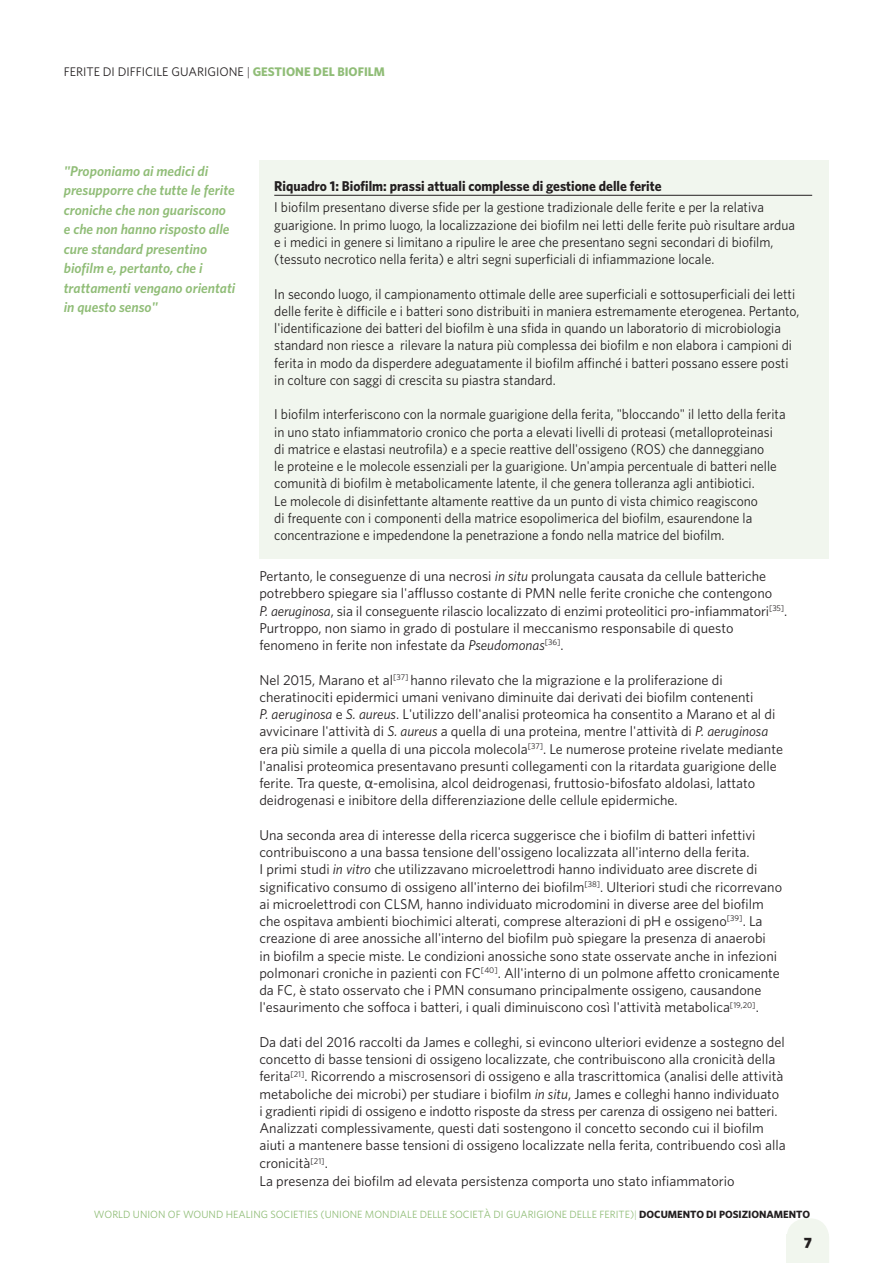
<style>
.page{position:relative;width:893px;height:1263px;background:#fff}
.page>*{position:absolute;margin:0;border:0;box-sizing:border-box;transform-origin:0 0}
.t1{font:900 15px "Whitney";color:#231f20}
.t2{font:14.25px/17.2px "Whitney";color:#231f20}
.t3{font:14.25px/17.2px "Whitney";color:#231f20;scale:.95 1}
.t4{font:italic 600 14.25px/19.5px "Whitney";color:#90bd77}
.t5{font:700 14.25px "Whitney";color:#231f20;scale:.95 1}
.t6{font:12.45px "Whitney";color:#231f20}
.t7{font:10.5px "Whitney";color:#90bd77}
.s1{font-weight:300}
.s2{font-weight:700;color:#90bd77}
.s3{font-style:italic}
.s4{font-family:"Calibri";font-size:15.75px;color:#3e3e3f}
.s5{font-weight:700;color:#231f20}
</style>
<div class="page">
<svg style="left:787px;top:1218px;width:42px;height:16px"></svg>
<div style="left:786px;top:1234px;width:43px;height:29px;background:#f1f6ee"></div>
<div style="left:259px;top:161px;width:570px;height:398px;background:#f1f6ee"></div>
<hr style="left:274px;top:195px;width:538px;height:1px;background:#231f20">
<p class="t6" style="left:64px;top:64px;width:323px">FERITE DI DIFFICILE GUARIGIONE <span class="s1">|</span> <span class="s2">GESTIONE DEL BIOFILM</span></p>
<p class="t4" style="left:64px;top:160px;width:173px">"Proponiamo ai medici di presupporre che tutte le ferite croniche che non guariscono e che non hanno risposto alle cure standard presentino biofilm e, pertanto, che i trattamenti vengano orientati in questo senso"</p>
<p class="t5" style="left:274px;top:177px;width:409px">Riquadro 1: Biofilm: prassi attuali complesse di gestione delle ferite</p>
<p class="t3" style="left:274px;top:198px;width:550px">I biofilm presentano diverse sfide per la gestione tradizionale delle ferite e per la relativa guarigione. In primo luogo, la localizzazione dei biofilm nei letti delle ferite può risultare ardua e i medici in genere si limitano a ripulire le aree che presentano segni secondari di biofilm, (tessuto necrotico nella ferita) e altri segni superficiali di infiammazione locale.</p>
<p class="t3" style="left:274px;top:285px;width:554px">In secondo luogo, il campionamento ottimale delle aree superficiali e sottosuperficiali dei letti delle ferite è difficile e i batteri sono distribuiti in maniera estremamente eterogenea. Pertanto, l'identificazione dei batteri del biofilm è una sfida in quando un laboratorio di microbiologia standard non riesce a rilevare la natura più complessa dei biofilm e non elabora i campioni di ferita in modo da disperdere adeguatamente il biofilm affinché i batteri possano essere posti in colture con saggi di crescita su piastra standard.</p>
<p class="t3" style="left:274px;top:405px;width:540px">I biofilm interferiscono con la normale guarigione della ferita, "bloccando" il letto della ferita in uno stato infiammatorio cronico che porta a elevati livelli di proteasi (metalloproteinasi di matrice e elastasi neutrofila) e a specie reattive dell'ossigeno (ROS) che danneggiano<br>le proteine e le molecole essenziali per la guarigione. Un'ampia percentuale di batteri nelle comunità di biofilm è metabolicamente latente, il che genera tolleranza agli antibiotici.<br>Le molecole di disinfettante altamente reattive da un punto di vista chimico reagiscono<br>di frequente con i componenti della matrice esopolimerica del biofilm, esaurendone la concentrazione e impedendone la penetrazione a fondo nella matrice del biofilm.</p>
<p class="t2" style="left:259px;top:567px;width:529px">Pertanto, le conseguenze di una necrosi <span class="s3">in situ</span> prolungata causata da cellule batteriche potrebbero spiegare sia l'afflusso costante di PMN nelle ferite croniche che contengono<br><span class="s3">P. aeruginosa</span>, sia il conseguente rilascio localizzato di enzimi proteolitici pro-infiammatori<sup>[35]</sup>.<br>Purtroppo, non siamo in grado di postulare il meccanismo responsabile di questo fenomeno in ferite non infestate da <span class="s3">Pseudomonas</span><sup>[36]</sup>.</p>
<p class="t2" style="left:259px;top:671px;width:525px">Nel 2015, Marano et al<sup>[37]</sup> hanno rilevato che la migrazione e la proliferazione di cheratinociti epidermici umani venivano diminuite dai derivati dei biofilm contenenti<br><span class="s3">P. aeruginosa</span> e <span class="s3">S. aureus</span>. L'utilizzo dell'analisi proteomica ha consentito a Marano et al di avvicinare l'attività di <span class="s3">S. aureus</span> a quella di una proteina, mentre l'attività di <span class="s3">P. aeruginosa </span>era più simile a quella di una piccola molecola<sup>[37]</sup>. Le numerose proteine rivelate mediante l'analisi proteomica presentavano presunti collegamenti con la ritardata guarigione delle ferite. Tra queste, <span class="s4">α</span>-emolisina, alcol deidrogenasi, fruttosio-bifosfato aldolasi, lattato deidrogenasi e inibitore della differenziazione delle cellule epidermiche.</p>
<p class="t2" style="left:259px;top:826px;width:524px">Una seconda area di interesse della ricerca suggerisce che i biofilm di batteri infettivi contribuiscono a una bassa tensione dell'ossigeno localizzata all'interno della ferita.<br>I primi studi <span class="s3">in vitro</span> che utilizzavano microelettrodi hanno individuato aree discrete di significativo consumo di ossigeno all'interno dei biofilm<sup>[38]</sup>. Ulteriori studi che ricorrevano ai microelettrodi con CLSM, hanno individuato microdomini in diverse aree del biofilm che ospitava ambienti biochimici alterati, comprese alterazioni di pH e ossigeno<sup>[39]</sup>. La creazione di aree anossiche all'interno del biofilm può spiegare la presenza di anaerobi<br>in biofilm a specie miste. Le condizioni anossiche sono state osservate anche in infezioni polmonari croniche in pazienti con FC<sup>[40]</sup>. All'interno di un polmone affetto cronicamente da FC, è stato osservato che i PMN consumano principalmente ossigeno, causandone l'esaurimento che soffoca i batteri, i quali diminuiscono così l'attività metabolica<sup>[19,20]</sup>.</p>
<p class="t2" style="left:259px;top:1033px;width:528px">Da dati del 2016 raccolti da James e colleghi, si evincono ulteriori evidenze a sostegno del concetto di basse tensioni di ossigeno localizzate, che contribuiscono alla cronicità della ferita<sup>[21]</sup>. Ricorrendo a miscrosensori di ossigeno e alla trascrittomica (analisi delle attività metaboliche dei microbi) per studiare i biofilm <span class="s3">in situ</span>, James e colleghi hanno individuato i gradienti ripidi di ossigeno e indotto risposte da stress per carenza di ossigeno nei batteri.<br>Analizzati complessivamente, questi dati sostengono il concetto secondo cui il biofilm aiuti a mantenere basse tensioni di ossigeno localizzate nella ferita, contribuendo così alla cronicità<sup>[21]</sup>.<br>La presenza dei biofilm ad elevata persistenza comporta uno stato infiammatorio</p>
<p class="t7" style="left:94px;top:1208px;width:718px">WORLD UNION OF WOUND HEALING SOCIETIES (UNIONE MONDIALE DELLE SOCIETÀ DI GUARIGIONE DELLE FERITE)<span class="s1">|</span> <span class="s5">DOCUMENTO DI POSIZIONAMENTO</span></p>
<p class="t1" style="left:804px;top:1234px;width:10px">7</p>
</div>
